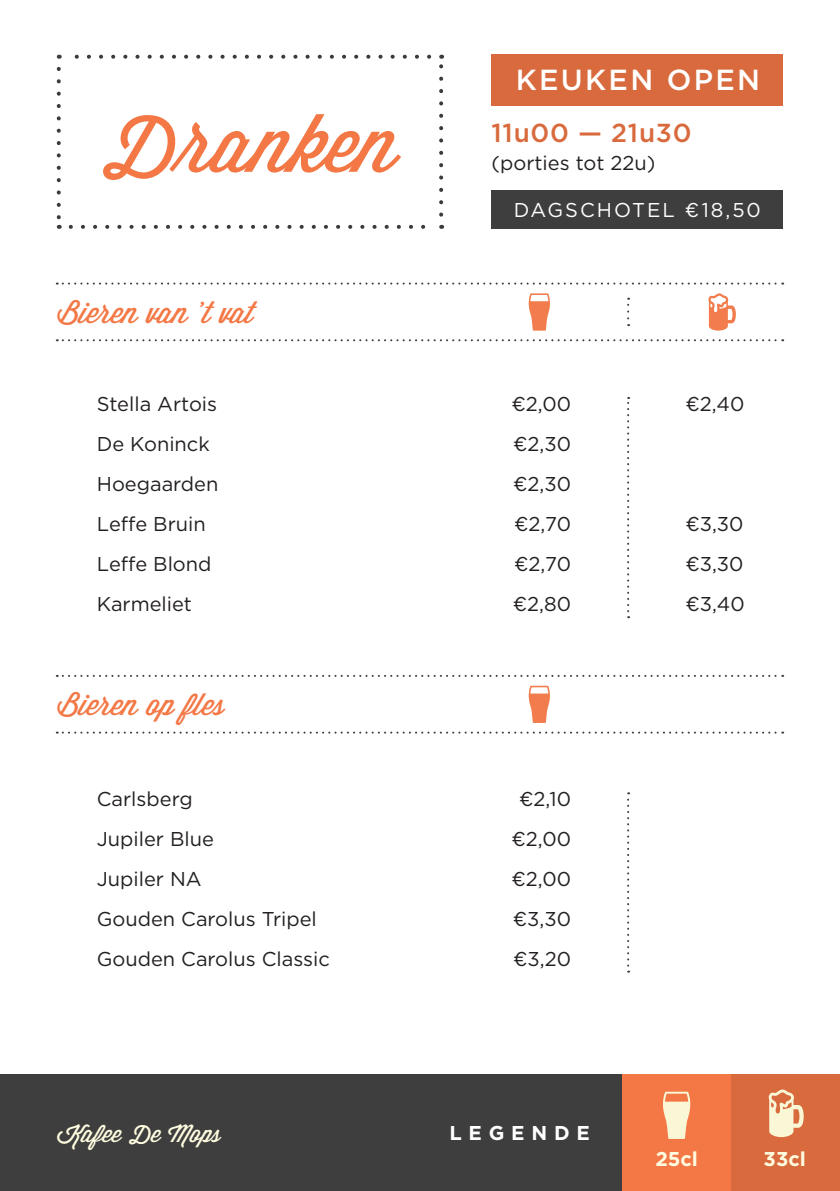
<style>
.page{position:relative;width:840px;height:1191px;background:#fff}
.page>*{position:absolute;margin:0;border:0;box-sizing:border-box;transform-origin:0 0}
.t1{font:80px "Wisdom Script AI";color:#f37845}
.t2{font:30px "Wisdom Script AI";color:#f37845}
.t3{font:500 29px "Gotham";letter-spacing:.08em;color:#fff}
.t4{font:500 26px "Gotham";letter-spacing:.03em;color:#d86a3d}
.t5{font:24px "Wisdom Script AI";color:#fffce0}
.t6{font:20px/40px "Gotham";color:#231f20;text-align:justify}
.t7{font:20px "Gotham";letter-spacing:.1em;color:#fff}
.t8{font:700 20px "Gotham";color:#fffce0}
.t9{font:700 20px "Gotham";letter-spacing:.34em;color:#fff}
</style>
<div class="page">
<div style="left:0;top:1074px;width:839px;height:117px;background:#3e3e3f"></div>
<div style="left:622px;top:1074px;width:108px;height:117px;background:#f37845"></div>
<div style="left:730px;top:1074px;width:109px;height:117px;background:#d86a3d"></div>
<svg style="left:663px;top:1091px;width:27px;height:48px"></svg>
<svg style="left:768px;top:1089px;width:35px;height:48px"></svg>
<svg style="left:71px;top:225px;width:355px;height:4px"></svg>
<svg style="left:57px;top:69px;width:4px;height:160px"></svg>
<svg style="left:439px;top:55px;width:4px;height:160px"></svg>
<svg style="left:59px;top:55px;width:370px;height:4px"></svg>
<svg style="left:57px;top:339px;width:725px;height:2px"></svg>
<svg style="left:57px;top:731px;width:725px;height:2px"></svg>
<svg style="left:57px;top:282px;width:725px;height:2px"></svg>
<svg style="left:57px;top:675px;width:725px;height:2px"></svg>
<svg style="left:708px;top:293px;width:27px;height:37px"></svg>
<svg style="left:528px;top:293px;width:22px;height:37px"></svg>
<svg style="left:528px;top:685px;width:22px;height:38px"></svg>
<svg style="left:627px;top:397px;width:1px;height:221px"></svg>
<svg style="left:627px;top:792px;width:1px;height:180px"></svg>
<div style="left:491px;top:55px;width:291px;height:51px;background:#d86a3d"></div>
<div style="left:491px;top:190px;width:291px;height:38px;background:#3e3e3f"></div>
<h1 class="t1" style="left:102px;top:82px;width:297px">Dranken</h1>
<h2 class="t2" style="left:57px;top:289px;width:198px">Bieren van ’t vat</h2>
<p class="t6" style="left:97px;top:383px;width:123px;text-align:left">Stella Artois<br>De Koninck<br>Hoegaarden<br>Leffe Bruin<br>Leffe Blond<br>Karmeliet</p>
<h2 class="t2" style="left:57px;top:681px;width:170px">Bieren op fles</h2>
<p class="t6" style="left:97px;top:779px;width:234px;text-align:left">Carlsberg<br>Jupiler Blue<br>Jupiler NA<br>Gouden Carolus Tripel<br>Gouden Carolus Classic</p>
<h3 class="t3" style="left:515px;top:61px;width:246px">KEUKEN OPEN</h3>
<h3 class="t4" style="left:491px;top:116px;width:201px">11u00 — 21u30</h3>
<p class="t6" style="left:491px;top:142px;width:165px">(porties tot 22u)</p>
<p class="t7" style="left:513px;top:197px;width:248px">DAGSCHOTEL €18,50</p>
<p class="t6" style="left:511px;top:383px;width:61px">€2,00 €2,30 €2,30 €2,70 €2,70 €2,80</p>
<p class="t6" style="left:511px;top:779px;width:61px;text-align:center">€2,10 €2,00 €2,00 €3,30 €3,20</p>
<p class="t6" style="left:685px;top:383px;width:60px">€2,40</p>
<p class="t6" style="left:685px;top:503px;width:61px">€3,30 €3,30 €3,40</p>
<p class="t5" style="left:57px;top:1114px;width:165px">Kafee De Mops</p>
<p class="t9" style="left:449px;top:1120px;width:142px">LEGENDE</p>
<p class="t8" style="left:655px;top:1145px;width:44px">25cl</p>
<p class="t8" style="left:763px;top:1145px;width:44px">33cl</p>
</div>
